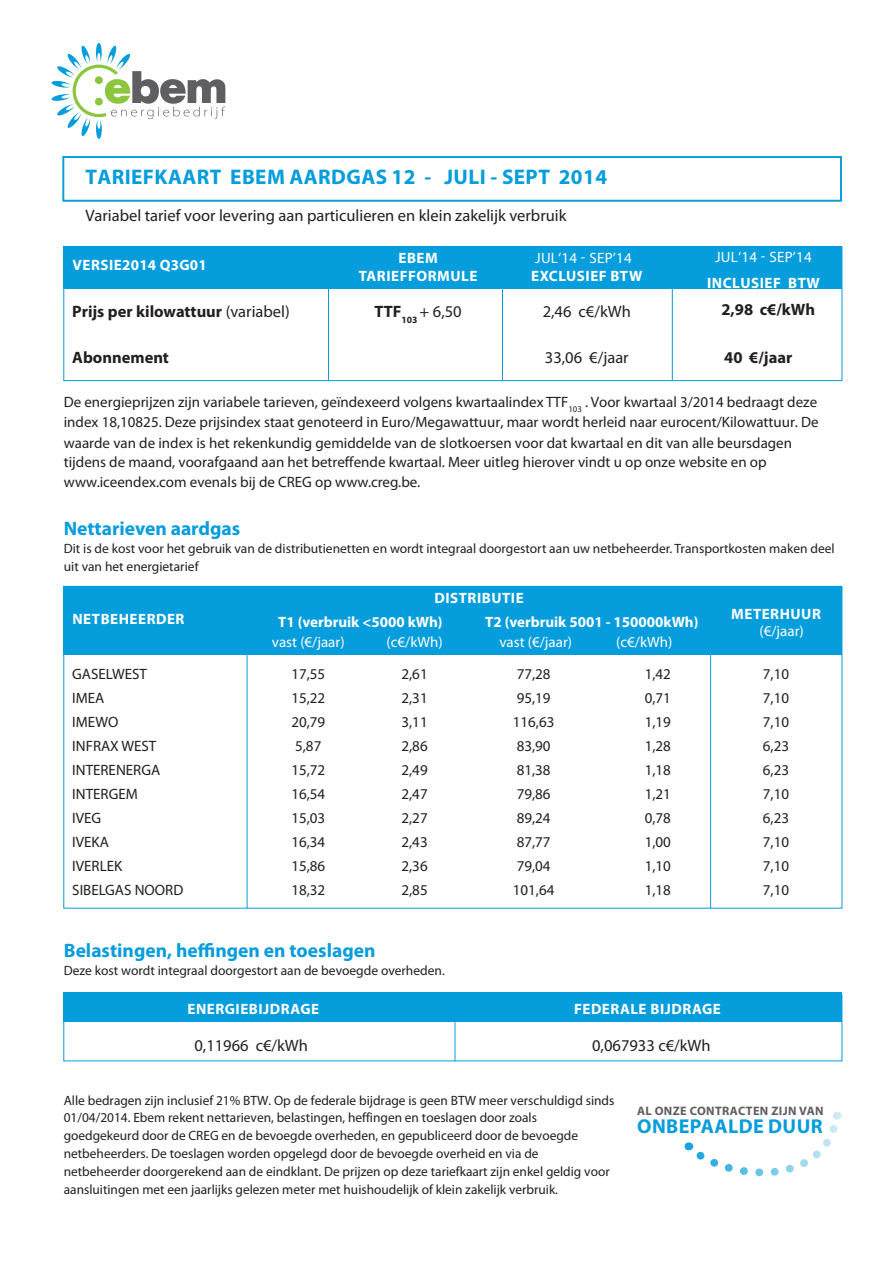
<style>
.page{position:relative;width:893px;height:1263px;background:#fff}
.page>*{position:absolute;margin:0;border:0;box-sizing:border-box;transform-origin:0 0}
.t1{font:700 21.15px "Myriad Pro";letter-spacing:.02em;color:#069ddc}
.t2{font:700 20.1px "Myriad Pro";color:#069ddc}
.t3{font:700 19.5px "Myriad Pro";color:#069ddc}
.t4{font:16.5px "Myriad Pro";color:#231f20}
.t5{font:700 16.5px "Myriad Pro";color:#231f20}
.t6{font:15px/24px "Myriad Pro";color:#231f20}
.t7{font:700 15px "Myriad Pro";color:#fff}
.t8{font:15px "Myriad Pro";color:#fff}
.t9{font:700 15px "Myriad Pro";letter-spacing:.035em;color:#fff}
.t10{font:13.5px/18px "Myriad Pro";color:#231f20}
.t11{font:700 12.3px "Myriad Pro";letter-spacing:.03em;color:#5f5f62}
.s1{font-size:15px;color:#fff}
.s2{font-weight:400}
.s3{font-weight:700}
</style>
<div class="page">
<svg style="left:52px;top:43px;width:173px;height:96px"></svg>
<div style="left:95px;top:76px;width:8px;height:8px;background:#8bc63e;border-radius:50%"></div>
<div style="left:95px;top:98px;width:8px;height:7px;background:#8bc63e;border-radius:50%"></div>
<div style="left:64px;top:247px;width:778px;height:42px;background:#069ddc"></div>
<div style="left:64px;top:586px;width:778px;height:69px;background:#069ddc"></div>
<div style="left:64px;top:992px;width:778px;height:30px;background:#069ddc"></div>
<svg style="left:62px;top:156px;width:780px;height:46px"></svg>
<hr style="left:247px;top:599px;width:1px;height:309px;background:#069ddc">
<hr style="left:455px;top:997px;width:1px;height:64px;background:#069ddc">
<hr style="left:328px;top:282px;width:1px;height:99px;background:#069ddc">
<hr style="left:710px;top:599px;width:1px;height:309px;background:#069ddc">
<hr style="left:672px;top:282px;width:1px;height:99px;background:#069ddc">
<hr style="left:502px;top:282px;width:1px;height:99px;background:#069ddc">
<div style="left:63px;top:247px;width:779px;height:134px;border:1px solid #069ddc"></div>
<svg style="left:688px;top:1112px;width:154px;height:65px"></svg>
<h1 class="t1" style="left:85px;top:163px;width:523px">TARIEFKAART EBEM AARDGAS 12 - JULI - SEPT 2014</h1>
<p class="t4" style="left:85px;top:205px;width:482px">Variabel tarief voor levering aan particulieren en klein zakelijk verbruik</p>
<p class="t8" style="left:715px;top:247px;width:98px">JUL‘14 - SEP’14</p>
<p class="t9" style="left:707px;top:273px;width:114px">INCLUSIEF BTW</p>
<p class="t5" style="left:712px;top:299px;width:105px"><span class="s1">B</span>2,98 C€/KWH</p>
<p class="t5" style="left:724px;top:347px;width:70px">40 €/JAAR</p>
<p class="t6" style="left:64px;top:391px;width:756px;line-height:20.1px">De energieprijzen zijn variabele tarieven, geïndexeerd volgens kwartaalindex TTF<sub>103</sub> . Voor kwartaal 3/2014 bedraagt deze index 18,10825. Deze prijsindex staat genoteerd in Euro/Megawattuur, maar wordt herleid naar eurocent/Kilowattuur. De waarde van de index is het rekenkundig gemiddelde van de slotkoersen voor dat kwartaal en dit van alle beursdagen tijdens de maand, voorafgaand aan het betreffende kwartaal. Meer uitleg hierover vindt u op onze website en op www.iceendex.com evenals bij de CREG op www.creg.be.</p>
<p class="t8" style="left:535px;top:249px;width:98px">JUL‘14 - SEP’14</p>
<p class="t7" style="left:531px;top:266px;width:36px">EXCLUSIEF</p>
<p class="t7" style="left:611px;top:266px;width:33px">BTW</p>
<p class="t7" style="left:398px;top:248px;width:20px">EBEM</p>
<p class="t7" style="left:359px;top:266px;width:10px">TARIEFF</p>
<p class="t7" style="left:416px;top:266px;width:22px">ORMULE</p>
<p class="t7" style="left:72px;top:255px;width:16px">VERSIE</p>
<p class="t7" style="left:122px;top:255px;width:86px">2014 Q3G01</p>
<p class="t5" style="left:72px;top:301px;width:219px">PRIJS PER KILOWATTUUR <span class="s2">(variabel)</span></p>
<p class="t5" style="left:72px;top:347px;width:98px">ABONNEMENT</p>
<p class="t4" style="left:543px;top:302px;width:90px">2,46 c€/kWh</p>
<p class="t4" style="left:545px;top:347px;width:85px">33,06 €/jaar</p>
<p class="t4" style="left:374px;top:302px;width:89px"><span class="s3">TTF</span><sub>103</sub> + 6,50</p>
<h3 class="t3" style="left:64px;top:515px;width:178px">NETTARIEVEN AARDGAS</h3>
<p class="t10" style="left:64px;top:539px;width:772px">Dit is de kost voor het gebruik van de distributienetten en wordt integraal doorgestort aan uw netbeheerder. Transportkosten maken deel uit van het energietarief</p>
<p class="t7" style="left:72px;top:609px;width:21px">NETBE</p>
<p class="t7" style="left:119px;top:609px;width:21px">HEERDER</p>
<p class="t6" style="left:72px;top:662px;width:113px">GASELWEST<br>IMEA<br>IMEWO<br>INFRAX WEST<br>INTERENERGA<br>INTERGEM<br>IVEG<br>IVEKA<br>IVERLEK<br>SIBELGAS NOORD</p>
<p class="t7" style="left:434px;top:588px;width:9px">DISTRIBUTIE</p>
<p class="t7" style="left:278px;top:612px;width:166px">T1 (VERBRUIK &lt;5000 KWH)</p>
<p class="t8" style="left:272px;top:632px;width:74px">vast (€/jaar)</p>
<p class="t8" style="left:499px;top:632px;width:74px">vast (€/jaar)</p>
<p class="t7" style="left:485px;top:612px;width:215px">T2 (VERBRUIK 5001 - 150000KWH)</p>
<p class="t8" style="left:387px;top:632px;width:58px">(c€/kWh)</p>
<p class="t8" style="left:616px;top:632px;width:58px">(c€/kWh)</p>
<p class="t7" style="left:731px;top:604px;width:11px">METER</p>
<p class="t7" style="left:780px;top:604px;width:22px">HUUR</p>
<p class="t8" style="left:759px;top:622px;width:46px">(€/jaar)</p>
<p class="t6" style="left:291px;top:662px;width:35px">17,55<br>15,22<br>20,79<br>5,87<br>15,72<br>16,54<br>15,03<br>16,34<br>15,86<br>18,32</p>
<p class="t6" style="left:401px;top:662px;width:28px;text-align:justify">2,61<br>2,31<br>3,11<br>2,86<br>2,49<br>2,47<br>2,27<br>2,43<br>2,36<br>2,85</p>
<p class="t6" style="left:513px;top:662px;width:43px">77,28<br>95,19<br>116,63<br>83,90<br>81,38<br>79,86<br>89,24<br>87,77<br>79,04<br>101,64</p>
<p class="t6" style="left:645px;top:662px;width:28px;text-align:justify">1,42<br>0,71<br>1,19<br>1,28<br>1,18<br>1,21<br>0,78<br>1,00<br>1,10<br>1,18</p>
<p class="t6" style="left:763px;top:662px;width:28px;text-align:justify">7,10<br>7,10<br>7,10<br>6,23<br>6,23<br>7,10<br>6,23<br>7,10<br>7,10<br>7,10</p>
<h3 class="t3" style="left:64px;top:938px;width:313px">BELASTINGEN, HEFFINGEN EN TOESLAGEN</h3>
<p class="t10" style="left:64px;top:962px;width:383px">Deze kost wordt integraal doorgestort aan de bevoegde overheden.</p>
<p class="t7" style="left:187px;top:999px;width:9px">ENERGIEBIJDRAGE</p>
<p class="t7" style="left:574px;top:999px;width:10px">FEDERALE</p>
<p class="t7" style="left:650px;top:999px;width:8px">BIJDRAGE</p>
<p class="t4" style="left:194px;top:1035px;width:115px">0,11966 c€/kWh</p>
<p class="t4" style="left:592px;top:1035px;width:120px">0,067933 c€/kWh</p>
<p class="t10" style="left:64px;top:1091px;width:552px">Alle bedragen zijn inclusief 21% BTW. Op de federale bijdrage is geen BTW meer verschuldigd sinds 01/04/2014. Ebem rekent nettarieven, belastingen, heffingen en toeslagen door zoals goedgekeurd door de CREG en de bevoegde overheden, en gepubliceerd door de bevoegde netbeheerders. De toeslagen worden opgelegd door de bevoegde overheid en via de netbeheerder doorgerekend aan de eindklant. De prijzen op deze tariefkaart zijn enkel geldig voor aansluitingen met een jaarlijks gelezen meter met huishoudelijk of klein zakelijk verbruik.</p>
<p class="t11" style="left:637px;top:1103px;width:78px">AL ONZE CONTRA</p>
<p class="t11" style="left:738px;top:1103px;width:17px">CTEN</p>
<p class="t11" style="left:771px;top:1103px;width:45px">ZIJN VAN</p>
<h2 class="t2" style="left:637px;top:1113px;width:28px">ONBEPAALDE</h2>
<h2 class="t2" style="left:768px;top:1113px;width:15px">DUUR</h2>
</div>
